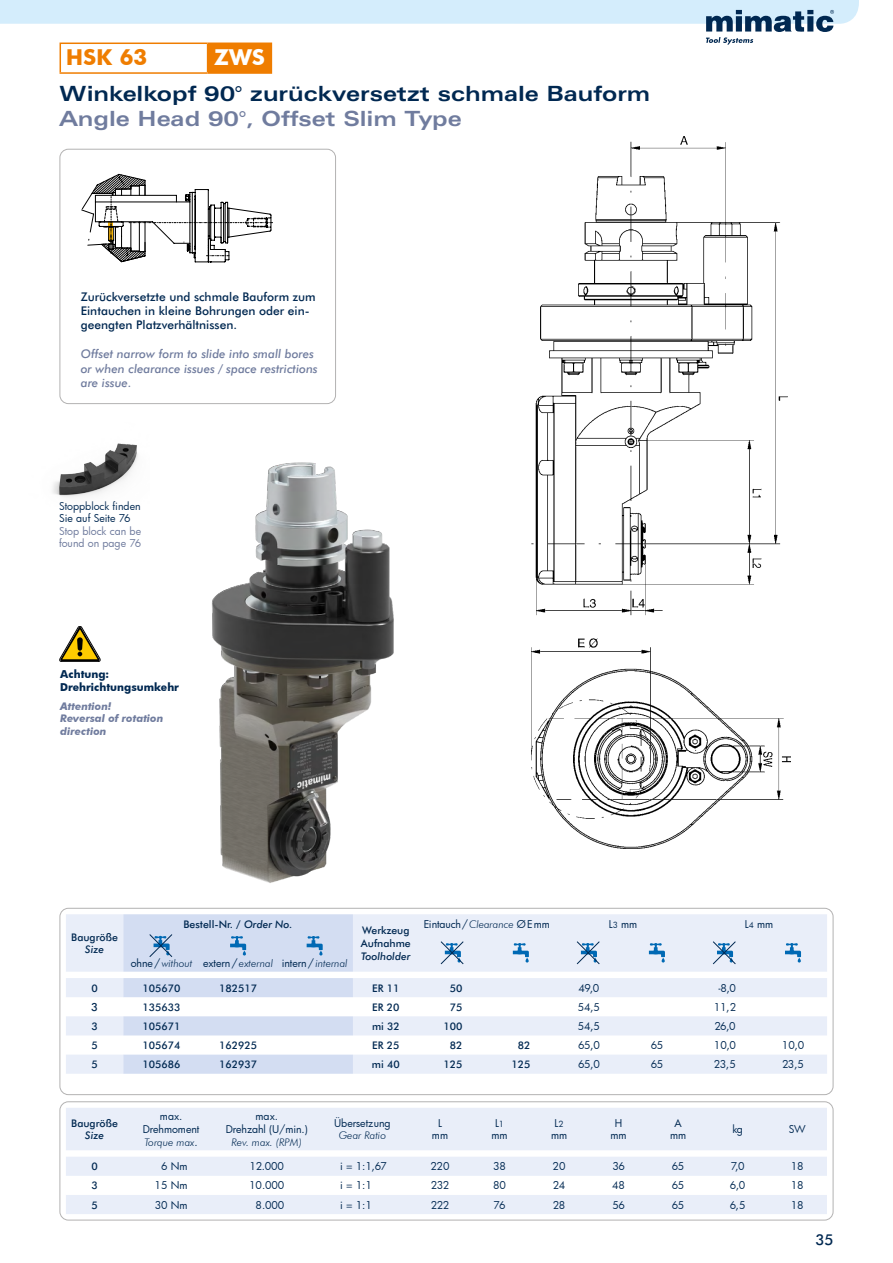
<style>
.page{position:relative;width:893px;height:1263px;background:#fff}
.page>*{position:absolute;margin:0;border:0;box-sizing:border-box;transform-origin:0 0}
.t1{font:700 expanded 21px "Zurich BT";color:#002851}
.t2{font:700 expanded 21px "Zurich BT";color:#707c9e}
.t3{font:700 21px "Futura";color:#ef7d00}
.t4{font:700 21px "Futura";color:#fff}
.t5{font:500 15px "Futura BT";color:#002851}
.t6{font:500 12px/14.4px "Futura BT";color:#002851}
.t7{font:italic 500 12px/14.4px "Futura BT";color:#707c9e}
.t8{font:500 11.25px "Futura BT";color:#002851}
.t9{font:10.5px/12.6px "Futura";color:#002851;text-align:center}
.t10{font:500 10.5px/12.6px "Futura BT";color:#002851}
.t11{font:italic 300 10.5px "Futura BT";color:#002851}
.t12{font:italic 700 10.5px/12.6px "Futura BT";color:#707c9e}
.t13{font:10.5px/12.6px "Futura";color:#707c9e}
.t14{font:700 10.5px/12.6px "Futura";color:#002851}
.t15{font:italic 500 10.5px "Futura BT";color:#002851}
.s1{font-style:italic}
.s2{font-family:"Futura";font-weight:400;font-style:normal}
.s3{font-family:"Futura BT";font-weight:300;font-style:italic}
.s4{font-size:8.25px}
</style>
<div class="page">
<hr style="left:60px;top:72px;width:148px;height:2px;background:#ef7d00">
<svg style="left:0;top:0;width:859px;height:72px"></svg>
<hr style="left:208px;top:72px;width:64px;height:2px;background:#ef7d00">
<img style="left:532px;top:136px;width:258px;height:712px">
<svg style="left:81px;top:174px;width:192px;height:88px"></svg>
<div style="left:60px;top:149px;width:276px;height:255px;border:1px solid #b3b2b2;border-radius:9px"></div>
<div style="left:60px;top:1101px;width:773px;height:119px;border:1px solid #b3b2b2;border-radius:9px"></div>
<svg style="left:66px;top:1108px;width:761px;height:106px;fill:#e9eef9"></svg>
<div style="left:60px;top:908px;width:773px;height:187px;border:1px solid #b3b2b2;border-radius:9px"></div>
<svg style="left:66px;top:914px;width:761px;height:160px;fill:#e9eef9"></svg>
<svg style="left:123px;top:914px;width:230px;height:160px"></svg>
<svg style="left:513px;top:943px;width:16px;height:19px"></svg>
<svg style="left:649px;top:943px;width:16px;height:19px"></svg>
<svg style="left:785px;top:943px;width:16px;height:19px"></svg>
<svg style="left:440px;top:941px;width:24px;height:24px"></svg>
<svg style="left:576px;top:941px;width:24px;height:24px"></svg>
<svg style="left:712px;top:941px;width:24px;height:24px"></svg>
<img style="left:87px;top:401px;width:445px;height:482px">
<img style="left:52px;top:420px;width:97px;height:87px">
<svg style="left:60px;top:626px;width:40px;height:36px"></svg>
<h1 class="t3" style="left:66px;top:43px;width:83px">HSK 63</h1>
<h1 class="t4" style="left:214px;top:43px;width:52px">ZWS</h1>
<h1 class="t1" style="left:60px;top:81px;width:592px">Winkelkopf 90° zurückversetzt schmale Bauform</h1>
<h1 class="t2" style="left:60px;top:106px;width:404px">Angle Head 90°, Offset Slim Type</h1>
<p class="t6" style="left:81px;top:289px;width:236px">Zurückversetzte und schmale Bauform zum<br>Eintauchen in kleine Bohrungen oder ein&shy;geengten Platzverhältnissen.</p>
<p class="t7" style="left:81px;top:347px;width:238px">Offset narrow form to slide into small bores or when clearance issues / space restrictions are issue.</p>
<p class="t9" style="left:59px;top:499px;width:83px;text-align:left">Stoppblock finden<br>Sie auf Seite 76</p>
<p class="t13" style="left:59px;top:524px;width:84px">Stop block can be found on page 76</p>
<p class="t14" style="left:60px;top:668px;width:120px">Achtung:<br>Drehrichtungsumkehr</p>
<p class="t12" style="left:60px;top:700px;width:105px">Attention!<br>Reversal of rotation direction</p>
<p class="t10" style="left:71px;top:930px;width:48px">Baugröße</p>
<p class="t15" style="left:85px;top:943px;width:20px">Size</p>
<p class="t10" style="left:184px;top:918px;width:111px">Bestell-Nr. / <span class="s1">Order No.</span></p>
<p class="t11" style="left:131px;top:956px;width:218px"><span class="s2">ohne/</span>without <span class="s2">extern/</span>external <span class="s2">intern/</span>internal</p>
<p class="t10" style="left:361px;top:924px;width:51px">Werkzeug<br>Aufnahme</p>
<p class="t15" style="left:361px;top:949px;width:51px">Toolholder</p>
<p class="t9" style="left:424px;top:917px;width:128px">Eintauch/<span class="s3">Clearance</span> ØEmm</p>
<p class="t9" style="left:609px;top:917px;width:30px">L<span class="s4">3</span> mm</p>
<p class="t9" style="left:745px;top:917px;width:30px">L<span class="s4">4</span> mm</p>
<p class="t10" style="left:91px;top:981px;width:8px">0</p>
<p class="t10" style="left:143px;top:981px;width:40px">105670</p>
<p class="t10" style="left:219px;top:981px;width:40px">182517</p>
<p class="t10" style="left:372px;top:981px;width:29px">ER 11</p>
<p class="t10" style="left:450px;top:981px;width:14px">50</p>
<p class="t9" style="left:579px;top:981px;width:22px">49,0</p>
<p class="t9" style="left:718px;top:981px;width:19px">-8,0</p>
<p class="t8" style="left:91px;top:1000px;width:8px">3</p>
<p class="t10" style="left:143px;top:1001px;width:40px">135633</p>
<p class="t10" style="left:372px;top:1001px;width:29px">ER 20</p>
<p class="t10" style="left:450px;top:1001px;width:14px">75</p>
<p class="t9" style="left:578px;top:1000px;width:24px">54,5</p>
<p class="t9" style="left:714px;top:1000px;width:24px">11,2</p>
<p class="t10" style="left:91px;top:1020px;width:8px">3</p>
<p class="t10" style="left:143px;top:1020px;width:40px">105671</p>
<p class="t10" style="left:372px;top:1020px;width:29px">mi 32</p>
<p class="t10" style="left:443px;top:1020px;width:21px">100</p>
<p class="t9" style="left:578px;top:1019px;width:24px">54,5</p>
<p class="t9" style="left:714px;top:1019px;width:23px">26,0</p>
<p class="t10" style="left:91px;top:1039px;width:8px">5</p>
<p class="t10" style="left:143px;top:1039px;width:40px">105674</p>
<p class="t10" style="left:219px;top:1039px;width:40px">162925</p>
<p class="t10" style="left:372px;top:1039px;width:29px">ER 25</p>
<p class="t10" style="left:450px;top:1039px;width:14px">82</p>
<p class="t10" style="left:518px;top:1039px;width:14px">82</p>
<p class="t9" style="left:578px;top:1039px;width:23px">65,0</p>
<p class="t9" style="left:651px;top:1039px;width:14px">65</p>
<p class="t9" style="left:714px;top:1039px;width:24px">10,0</p>
<p class="t9" style="left:782px;top:1039px;width:24px">10,0</p>
<p class="t10" style="left:91px;top:1058px;width:8px">5</p>
<p class="t10" style="left:143px;top:1058px;width:40px">105686</p>
<p class="t10" style="left:219px;top:1058px;width:40px">162937</p>
<p class="t10" style="left:372px;top:1058px;width:29px">mi 40</p>
<p class="t10" style="left:443px;top:1058px;width:21px">125</p>
<p class="t10" style="left:511px;top:1058px;width:21px">125</p>
<p class="t9" style="left:578px;top:1058px;width:23px">65,0</p>
<p class="t9" style="left:651px;top:1058px;width:14px">65</p>
<p class="t9" style="left:714px;top:1058px;width:24px">23,5</p>
<p class="t9" style="left:782px;top:1058px;width:24px">23,5</p>
<p class="t10" style="left:71px;top:1116px;width:48px">Baugröße</p>
<p class="t15" style="left:85px;top:1129px;width:20px">Size</p>
<p class="t9" style="left:143px;top:1110px;width:58px">max.<br>Drehmoment</p>
<p class="t11" style="left:144px;top:1135px;width:55px">Torque max<span class="s2">.</span></p>
<p class="t9" style="left:226px;top:1110px;width:84px">max.<br>Drehzahl (U/min.)</p>
<p class="t11" style="left:232px;top:1135px;width:72px">Rev. max. (RPM)</p>
<p class="t9" style="left:334px;top:1116px;width:58px">Übersetzung</p>
<p class="t11" style="left:339px;top:1129px;width:49px">Gear Ratio</p>
<p class="t9" style="left:432px;top:1116px;width:18px">L mm</p>
<p class="t9" style="left:491px;top:1116px;width:18px">L<span class="s4">1 </span>mm</p>
<p class="t9" style="left:551px;top:1116px;width:18px">L<span class="s4">2 </span>mm</p>
<p class="t9" style="left:611px;top:1116px;width:18px">H mm</p>
<p class="t9" style="left:670px;top:1116px;width:18px">A mm</p>
<p class="t9" style="left:732px;top:1123px;width:12px">kg</p>
<p class="t9" style="left:789px;top:1123px;width:18px">SW</p>
<p class="t10" style="left:91px;top:1160px;width:8px">0</p>
<p class="t9" style="left:161px;top:1160px;width:28px">6 Nm</p>
<p class="t9" style="left:249px;top:1160px;width:36px">12.000</p>
<p class="t9" style="left:340px;top:1160px;width:48px">i = 1:1,67</p>
<p class="t9" style="left:431px;top:1160px;width:20px">220</p>
<p class="t9" style="left:493px;top:1160px;width:14px">38</p>
<p class="t9" style="left:553px;top:1160px;width:14px">20</p>
<p class="t9" style="left:612px;top:1160px;width:14px">36</p>
<p class="t9" style="left:672px;top:1160px;width:14px">65</p>
<p class="t9" style="left:731px;top:1160px;width:16px">7,0</p>
<p class="t9" style="left:791px;top:1160px;width:14px">18</p>
<p class="t10" style="left:91px;top:1179px;width:8px">3</p>
<p class="t9" style="left:155px;top:1179px;width:34px">15 Nm</p>
<p class="t9" style="left:249px;top:1179px;width:37px">10.000</p>
<p class="t9" style="left:340px;top:1179px;width:33px">i = 1:1</p>
<p class="t9" style="left:431px;top:1179px;width:20px">232</p>
<p class="t9" style="left:493px;top:1179px;width:14px">80</p>
<p class="t9" style="left:553px;top:1179px;width:14px">24</p>
<p class="t9" style="left:612px;top:1179px;width:14px">48</p>
<p class="t9" style="left:672px;top:1179px;width:14px">65</p>
<p class="t9" style="left:730px;top:1179px;width:17px">6,0</p>
<p class="t9" style="left:791px;top:1179px;width:14px">18</p>
<p class="t10" style="left:91px;top:1198px;width:8px">5</p>
<p class="t9" style="left:155px;top:1198px;width:34px">30 Nm</p>
<p class="t9" style="left:256px;top:1198px;width:30px">8.000</p>
<p class="t9" style="left:340px;top:1198px;width:33px">i = 1:1</p>
<p class="t9" style="left:431px;top:1198px;width:20px">222</p>
<p class="t9" style="left:494px;top:1198px;width:13px">76</p>
<p class="t9" style="left:553px;top:1198px;width:14px">28</p>
<p class="t9" style="left:612px;top:1198px;width:14px">56</p>
<p class="t9" style="left:672px;top:1198px;width:14px">65</p>
<p class="t9" style="left:730px;top:1198px;width:17px">6,5</p>
<p class="t9" style="left:791px;top:1198px;width:14px">18</p>
<h2 class="t5" style="left:815px;top:1230px;width:20px">35</h2>
</div>
